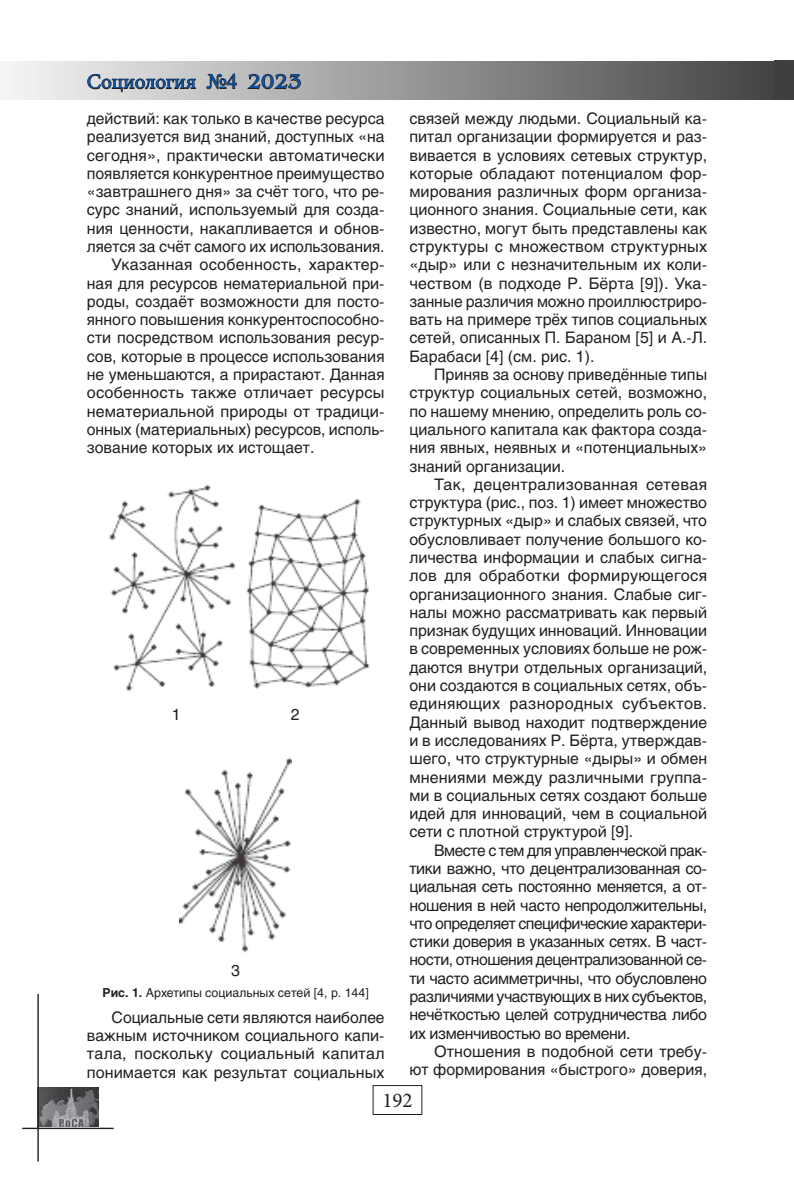
<style>
.page{position:relative;width:794px;height:1191px;background:#fff}
.page>*{position:absolute;margin:0;border:0;box-sizing:border-box;transform-origin:0 0}
.t1{font:21px "Minion Pro";letter-spacing:-.005em;color:#0551a4}
.t2{font:21px "Minion Pro";color:#231f20}
.t3{font:15.75px/18.2px "Helios";color:#231f20;text-align:justify}
.t4{font:12.25px "Helios";color:#231f20}
.s1{font-family:"Times New Roman"}
.s2{font-family:"AG Benguiat"}
.s3{font-weight:700}
</style>
<div class="page">
<div style="left:373px;top:1085px;width:49px;height:29px;border:1px solid #231f20"></div>
<img style="left:39px;top:1087px;width:60px;height:40px">
<hr style="left:37px;top:994px;width:2px;height:167px;background:#231f20">
<hr style="left:22px;top:1127px;width:92px;height:2px;background:#231f20">
<img style="left:109px;top:484px;width:126px;height:208px">
<img style="left:247px;top:499px;width:123px;height:190px">
<img style="left:180px;top:757px;width:112px;height:196px">
<div style="left:0;top:61px;width:794px;height:38px;background:linear-gradient(to right,#f6f6f6,#3f3f40)"></div>
<div style="left:774px;top:60px;width:20px;height:39px;background:#3e3e3f"></div>
<svg style="left:87px;top:74px;width:109px;height:18px"></svg>
<svg style="left:206px;top:74px;width:31px;height:15px"></svg>
<svg style="left:247px;top:73px;width:54px;height:20px"></svg>
<h1 class="t1" style="left:87px;top:68px;width:216px">Социология <span class="s1">№4</span> <span class="s2">2023</span></h1>
<p class="t3" style="left:87px;top:109px;width:299px">действий: как только в качестве ресурса</p>
<p class="t3" style="left:87px;top:127px;width:299px">реализуется вид знаний, доступных «на</p>
<p class="t3" style="left:87px;top:146px;width:299px">сегодня», практически автоматически</p>
<p class="t3" style="left:87px;top:164px;width:299px">появляется конкурентное преимущество</p>
<p class="t3" style="left:87px;top:182px;width:299px">«завтрашнего дня» за счёт того, что ре-</p>
<p class="t3" style="left:87px;top:200px;width:299px">сурс знаний, используемый для созда-</p>
<p class="t3" style="left:87px;top:219px;width:299px">ния ценности, накапливается и обнов-</p>
<p class="t3" style="left:87px;top:237px;width:299px">ляется за счёт самого их использования.</p>
<p class="t3" style="left:112px;top:255px;width:274px">Указанная особенность, характер-</p>
<p class="t3" style="left:87px;top:274px;width:299px">ная для ресурсов нематериальной при-</p>
<p class="t3" style="left:87px;top:292px;width:299px">роды, создаёт возможности для посто-</p>
<p class="t3" style="left:87px;top:310px;width:299px">янного повышения конкурентоспособно-</p>
<p class="t3" style="left:87px;top:328px;width:299px">сти посредством использования ресур-</p>
<p class="t3" style="left:87px;top:347px;width:299px">сов, которые в процессе использования</p>
<p class="t3" style="left:87px;top:365px;width:299px">не уменьшаются, а прирастают. Данная</p>
<p class="t3" style="left:87px;top:383px;width:299px">особенность также отличает ресурсы</p>
<p class="t3" style="left:87px;top:402px;width:299px">нематериальной природы от традици-</p>
<p class="t3" style="left:87px;top:420px;width:299px">онных (материальных) ресурсов, исполь-</p>
<p class="t3" style="left:87px;top:438px;width:229px">зование которых их истощает.</p>
<p class="t3" style="left:172px;top:705px;width:10px">1</p>
<p class="t3" style="left:291px;top:705px;width:10px">2</p>
<p class="t3" style="left:231px;top:960px;width:10px">3</p>
<p class="t4" style="left:103px;top:985px;width:268px"><span class="s3">Рис. 1.</span> Архетипы социальных сетей [4, p. 144]</p>
<p class="t3" style="left:87px;top:1007px;width:299px;text-indent:25px">Социальные сети являются наиболее важным источником социального капи&shy;тала, поскольку социальный капитал понимается как результат социальных</p>
<p class="t3" style="left:409px;top:109px;width:299px">связей между людьми. Социальный ка&shy;питал организации формируется и раз&shy;вивается в условиях сетевых структур, которые обладают потенциалом фор&shy;мирования различных форм организа&shy;ционного знания. Социальные сети, как известно, могут быть представлены как структуры с множеством структурных «дыр» или с незначительным их коли&shy;чеством (в подходе Р. Бёрта [9]). Ука&shy;занные различия можно проиллюстриро&shy;вать на примере трёх типов социальных сетей, описанных П. Бараном [5] и А.-Л.<br>Барабаси [4] (см. рис. 1).</p>
<p class="t3" style="left:409px;top:365px;width:299px;text-indent:25px">Приняв за основу приведённые типы структур социальных сетей, возможно, по нашему мнению, определить роль со&shy;циального капитала как фактора созда&shy;ния явных, неявных и «потенциальных» знаний организации.</p>
<p class="t3" style="left:409px;top:475px;width:299px;text-indent:25px">Так, децентрализованная сетевая структура (рис., поз. 1) имеет множество структурных «дыр» и слабых связей, что обусловливает получение большого ко&shy;личества информации и слабых сигна&shy;лов для обработки формирующегося организационного знания. Слабые сиг&shy;налы можно рассматривать как первый признак будущих инноваций. Инновации в современных условиях больше не рож&shy;даются внутри отдельных организаций, они создаются в социальных сетях, объ&shy;единяющих разнородных субъектов.<br>Данный вывод находит подтверждение и в исследованиях Р. Бёрта, утверждав&shy;шего, что структурные «дыры» и обмен мнениями между различными группа&shy;ми в социальных сетях создают больше идей для инноваций, чем в социальной сети с плотной структурой [9].</p>
<p class="t3" style="left:409px;top:841px;width:299px;text-indent:25px">Вместе с тем для управленческой прак&shy;тики важно, что децентрализованная со&shy;циальная сеть постоянно меняется, а от&shy;ношения в ней часто непродолжительны, что определяет специфические характери&shy;стики доверия в указанных сетях. В част&shy;ности, отношения децентрализованной се&shy;ти часто асимметричны, что обусловлено различиями участвующих в них субъектов, нечёткостью целей сотрудничества либо их изменчивостью во времени.</p>
<p class="t3" style="left:409px;top:1042px;width:299px;text-align:right">Отношения в подобной сети требу-<br>ют формирования «быстрого» доверия,</p>
<h1 class="t2" style="left:382px;top:1085px;width:32px">192</h1>
</div>
